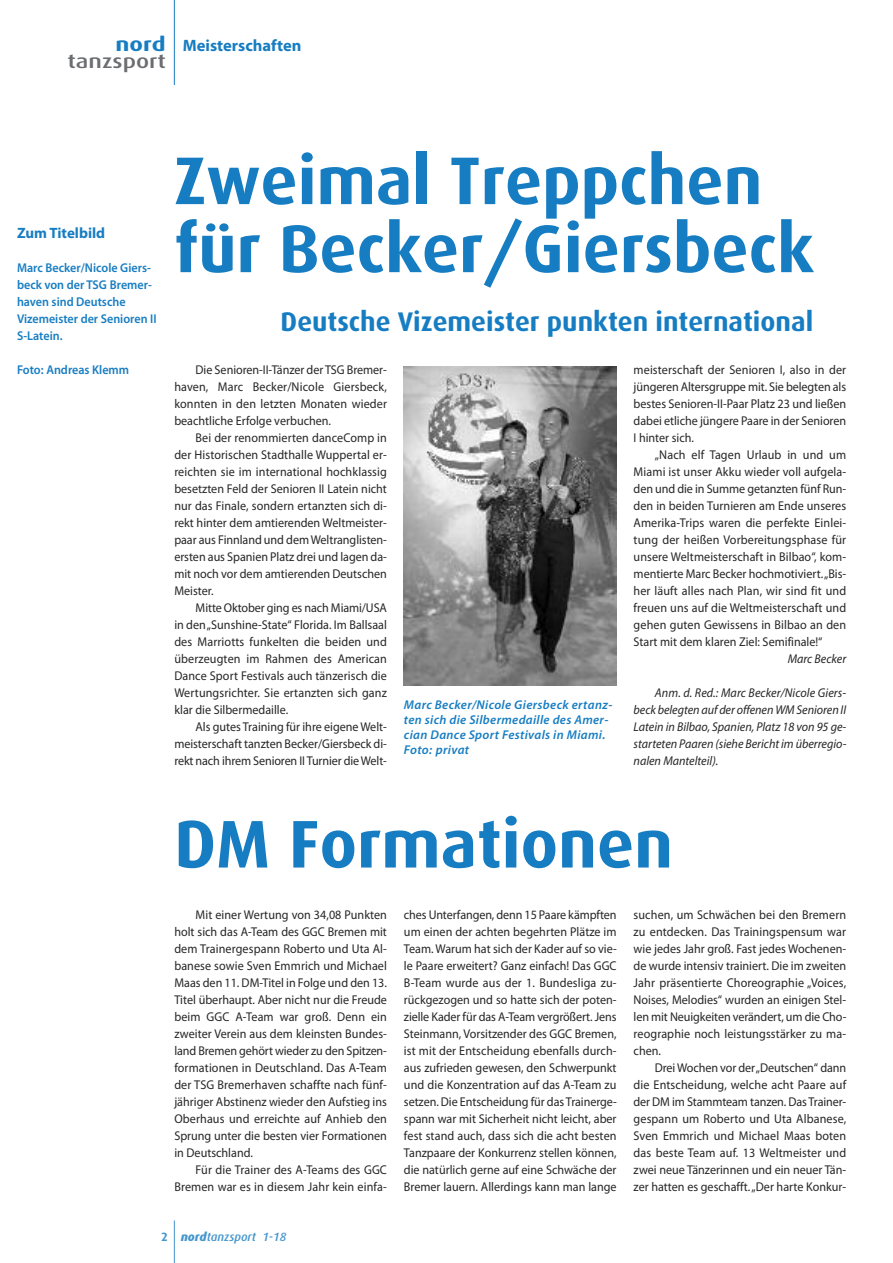
<style>
.page{position:relative;width:893px;height:1263px;background:#fff}
.page>*{position:absolute;margin:0;border:0;box-sizing:border-box;transform-origin:0 0}
.t1{font:700 67.5px/68.1px "Dax";color:#177dc2}
.t2{font:700 27px "Dax";color:#177dc2}
.t3{font:500 19.5px "Dax";color:#6c6d70;scale:1.25 1}
.t4{font:700 19.5px "Dax";color:#177dc2;scale:1.25 1}
.t5{font:700 16.5px "Myriad Pro";color:#177dc2}
.t6{font:700 15px "Myriad Pro";color:#177dc2}
.t7{font:12.75px/17px "Myriad Pro";color:#272526;text-align:justify;scale:.95 1}
.t8{font:italic 12.75px/17px "Myriad Pro";color:#272526;text-align:justify;scale:.95 1}
.t9{font:600 12.75px/17px "Myriad Pro";color:#177dc2;scale:.95 1}
.t10{font:italic 600 12.75px/14.9px "Myriad Pro";letter-spacing:.025em;color:#177dc2}
.t11{font:italic 500 12px "Dax";color:#4697ce}
.s1{font-weight:700;font-style:normal}
.s2{font-weight:800}
</style>
<div class="page">
<hr style="left:174px;top:1220px;width:1px;height:43px;background:#4697ce">
<hr style="left:174px;top:0;width:1px;height:85px;background:#177dc2">
<img style="left:404px;top:367px;width:213px;height:319px">
<h3 class="t4" style="left:116px;top:33px;width:42px">nord</h3>
<h3 class="t3" style="left:68px;top:50px;width:80px">tanzsport</h3>
<p class="t5" style="left:183px;top:39px;width:120px">Meisterschaften</p>
<p class="t6" style="left:17px;top:227px;width:90px">Zum Titelbild</p>
<p class="t9" style="left:17px;top:260px;width:148px">Marc Becker/Nicole Giers&shy;beck von der TSG Bremer&shy;haven sind Deutsche<br>Vizemeister der Senioren II<br>S-Latein.</p>
<p class="t9" style="left:17px;top:362px;width:120px">Foto: Andreas Klemm</p>
<h1 class="t1" style="left:174px;top:147px;width:641px">Zweimal Treppchen für Becker/Giersbeck</h1>
<h2 class="t2" style="left:281px;top:306px;width:534px">Deutsche Vizemeister punkten international</h2>
<p class="t7" style="left:174px;top:362px;width:225px;text-indent:21px">Die Senioren-II-Tänzer der TSG Bremer&shy;haven, Marc Becker/Nicole Giersbeck, konnten in den letzten Monaten wieder beachtliche Erfolge verbuchen.</p>
<p class="t7" style="left:174px;top:430px;width:225px;text-indent:21px">Bei der renommierten danceComp in der Historischen Stadthalle Wuppertal er&shy;reichten sie im international hochklassig besetzten Feld der Senioren II Latein nicht nur das Finale, sondern ertanzten sich di&shy;rekt hinter dem amtierenden Weltmeister&shy;paar aus Finnland und demWeltranglisten&shy;ersten aus Spanien Platz drei und lagen da&shy;mit noch vor dem amtierenden Deutschen Meister.</p>
<p class="t7" style="left:174px;top:601px;width:225px;text-indent:21px">Mitte Oktober ging es nach Miami/USA in den„Sunshine-State“ Florida. Im Ballsaal des Marriotts funkelten die beiden und überzeugten im Rahmen des American Dance Sport Festivals auch tänzerisch die Wertungsrichter. Sie ertanzten sich ganz klar die Silbermedaille.</p>
<p class="t7" style="left:174px;top:720px;width:225px;text-indent:21px">Als gutes Training für ihre eigene Welt&shy;meisterschaft tanzten Becker/Giersbeck di&shy;rekt nach ihrem Senioren II Turnier dieWelt-</p>
<p class="t10" style="left:404px;top:698px;width:210px">Marc Becker/Nicole Giersbeck ertanz&shy;ten sich die Silbermedaille des Amer&shy;cian Dance Sport Festivals in Miami.<br>Foto: privat</p>
<p class="t7" style="left:634px;top:362px;width:225px">meisterschaft der Senioren I, also in der jüngeren Altersgruppe mit. Sie belegten als bestes Senioren-II-Paar Platz 23 und ließen dabei etliche jüngere Paare in der Senioren I hinter sich.</p>
<p class="t7" style="left:634px;top:447px;width:225px;text-indent:21px">„Nach elf Tagen Urlaub in und um Miami ist unser Akku wieder voll aufgela&shy;den und die in Summe getanzten fünf Run&shy;den in beiden Turnieren am Ende unseres Amerika-Trips waren die perfekte Einlei&shy;tung der heißen Vorbereitungsphase für unsere Weltmeisterschaft in Bilbao“, kom&shy;mentierte Marc Becker hochmotiviert.„Bis&shy;her läuft alles nach Plan, wir sind fit und freuen uns auf die Weltmeisterschaft und gehen guten Gewissens in Bilbao an den Start mit dem klaren Ziel: Semifinale!“</p>
<p class="t8" style="left:788px;top:652px;width:63px">Marc Becker</p>
<p class="t8" style="left:634px;top:686px;width:225px;text-indent:21px">Anm. d. Red.: Marc Becker/Nicole Giers&shy;beck belegten auf der offenen WMSenioren II Latein in Bilbao, Spanien, Platz 18 von 95 ge&shy;starteten Paaren (siehe Bericht im überregio&shy;nalen Mantelteil).</p>
<h1 class="t1" style="left:174px;top:810px;width:500px">DM Formationen</h1>
<p class="t7" style="left:174px;top:907px;width:225px;text-indent:21px">Mit einer Wertung von 34,08 Punkten holt sich das A-Team des GGC Bremen mit dem Trainergespann Roberto und Uta Al&shy;banese sowie Sven Emmrich und Michael Maas den 11. DM-Titel in Folge und den 13.<br>Titel überhaupt. Aber nicht nur die Freude beim GGC A-Team war groß. Denn ein zweiter Verein aus dem kleinsten Bundes&shy;land Bremen gehört wieder zu den Spitzen&shy;formationen in Deutschland. Das A-Team der TSG Bremerhaven schaffte nach fünf&shy;jähriger Abstinenz wieder den Aufstieg ins Oberhaus und erreichte auf Anhieb den Sprung unter die besten vier Formationen in Deutschland.</p>
<p class="t7" style="left:174px;top:1162px;width:225px;text-align:right">Für die Trainer des A-Teams des GGC<br>Bremen war es in diesem Jahr kein einfa-</p>
<p class="t7" style="left:404px;top:907px;width:226px">ches Unterfangen, denn 15 Paare kämpften um einen der achten begehrten Plätze im Team. Warum hat sich der Kader auf so vie&shy;le Paare erweitert? Ganz einfach! Das GGC B-Team wurde aus der 1. Bundesliga zu&shy;rückgezogen und so hatte sich der poten&shy;zielle Kader für das A-Team vergrößert. Jens Steinmann, Vorsitzender des GGC Bremen, ist mit der Entscheidung ebenfalls durch&shy;aus zufrieden gewesen, den Schwerpunkt und die Konzentration auf das A-Team zu setzen. Die Entscheidung für das Trainerge&shy;spann war mit Sicherheit nicht leicht, aber fest stand auch, dass sich die acht besten Tanzpaare der Konkurrenz stellen können, die natürlich gerne auf eine Schwäche der Bremer lauern. Allerdings kann man lange</p>
<p class="t7" style="left:634px;top:907px;width:225px">suchen, um Schwächen bei den Bremern zu entdecken. Das Trainingspensum war wie jedes Jahr groß. Fast jedes Wochenen&shy;de wurde intensiv trainiert. Die im zweiten Jahr präsentierte Choreographie „Voices, Noises, Melodies“ wurden an einigen Stel&shy;len mit Neuigkeiten verändert, um die Cho&shy;reographie noch leistungsstärker zu ma&shy;chen.</p>
<p class="t7" style="left:634px;top:1060px;width:225px;text-indent:21px">DreiWochen vor der„Deutschen“ dann die Entscheidung, welche acht Paare auf der DM im Stammteam tanzen. Das Trainer&shy;gespann um Roberto und Uta Albanese, Sven Emmrich und Michael Maas boten das beste Team auf. 13 Weltmeister und zwei neue Tänzerinnen und ein neuer Tän&shy;zer hatten es geschafft.„Der harte Konkur-</p>
<p class="t11" style="left:161px;top:1230px;width:127px"><span class="s1">2</span> <span class="s2">nord</span>tanzsport 1-18</p>
</div>
